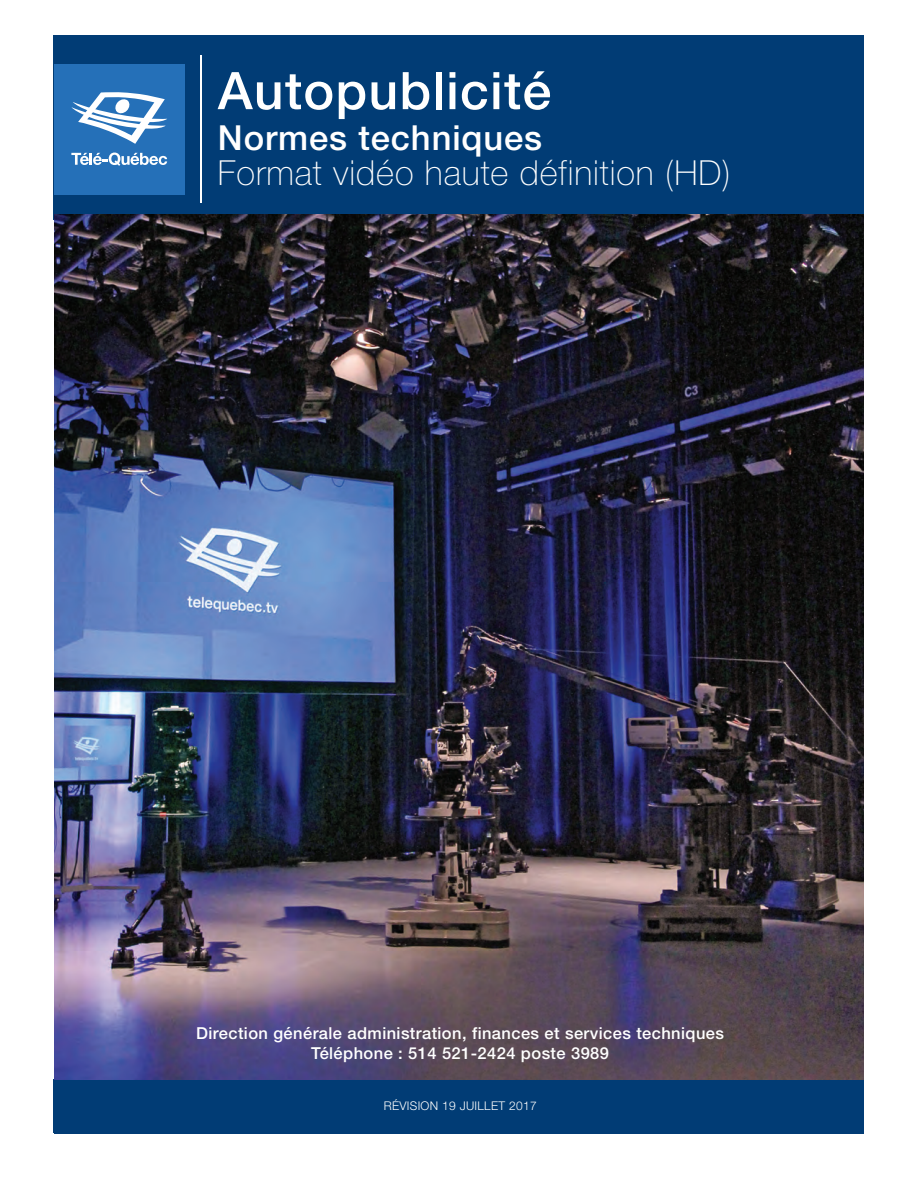
<style>
.page{position:relative;width:918px;height:1188px;background:#fff}
.page>*{position:absolute;margin:0;border:0;box-sizing:border-box;transform-origin:0 0}
.t1{font:500 51.9px "Helvetica Neue LT Std";letter-spacing:.025em;color:#fff}
.t2{font:100 34.5px "Helvetica Neue LT Std";letter-spacing:.025em;color:#fff}
.t3{font:500 34.5px "Helvetica Neue LT Std";letter-spacing:.025em;color:#fff}
.t4{font:500 16.5px/19.8px "Helvetica Neue LT Std";letter-spacing:.025em;color:#fff;text-align:center}
.t5{font:300 12px "Helvetica Neue LT Std";letter-spacing:.025em;color:#fff}
</style>
<div class="page">
<div style="left:54px;top:36px;width:810px;height:184px;background:#013c75"></div>
<div style="left:54px;top:64px;width:131px;height:131px;background:#2570b8"></div>
<svg style="left:71px;top:153px;width:96px;height:13px"></svg>
<svg style="left:71px;top:92px;width:96px;height:52px"></svg>
<hr style="left:200px;top:55px;width:2px;height:148px;background:#fff">
<div style="left:54px;top:1080px;width:810px;height:54px;background:#013c75"></div>
<img style="left:54px;top:215px;width:810px;height:865px">
<h1 class="t1" style="left:218px;top:60px;width:335px">Autopublicité</h1>
<h2 class="t3" style="left:218px;top:117px;width:326px">Normes techniques</h2>
<h2 class="t2" style="left:218px;top:153px;width:514px">Format vidéo haute définition (HD)</h2>
<p class="t4" style="left:196px;top:1023px;width:529px">Direction générale administration, finances et services techniques<br>Téléphone : 514 521-2424 poste 3989</p>
<p class="t5" style="left:384px;top:1098px;width:154px">RÉVISION 19 JUILLET 2017</p>
</div>
